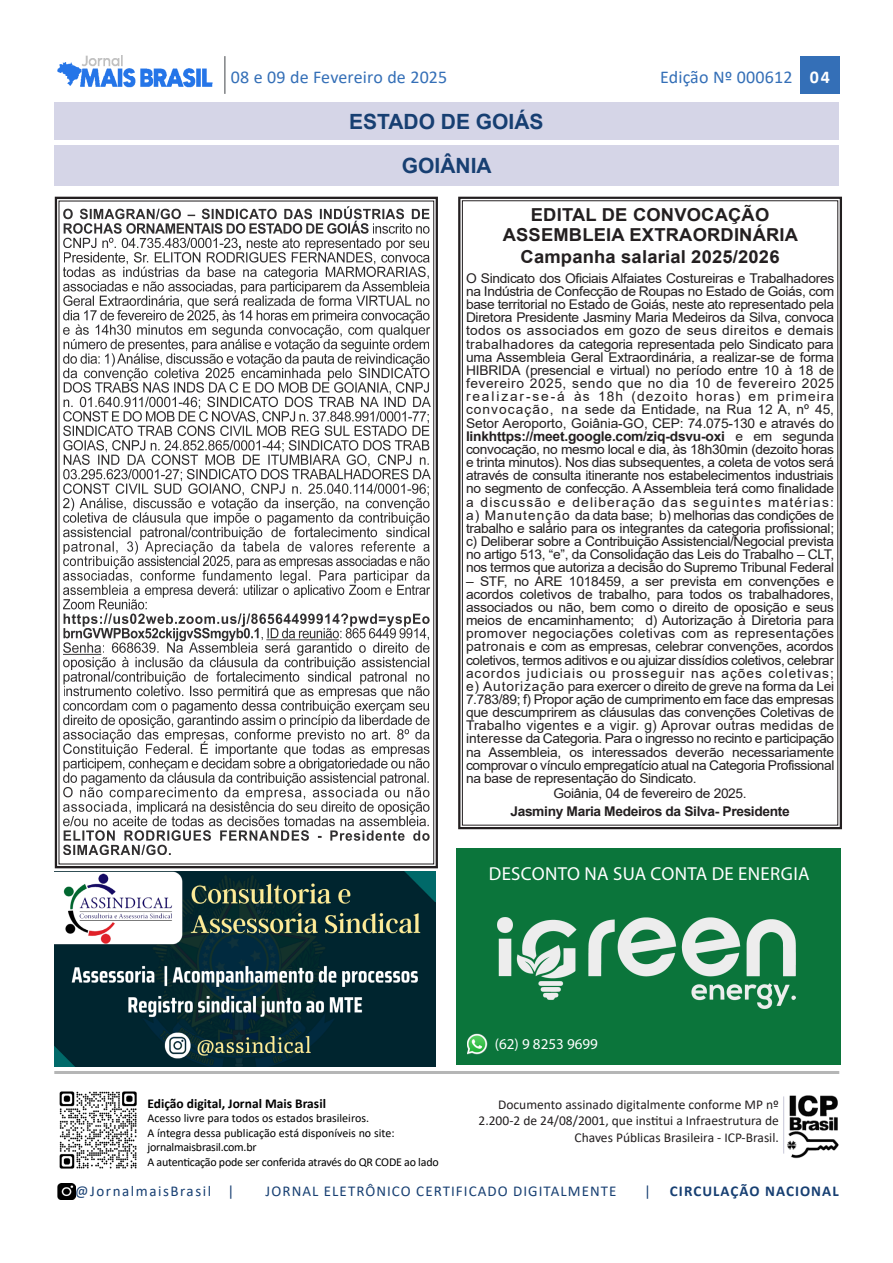
<style>
.page{position:relative;width:893px;height:1263px;background:#fff}
.page>*{position:absolute;margin:0;border:0;box-sizing:border-box;transform-origin:0 0}
.t1{font:700 21px/44.2px "Arial";color:#173f72;text-align:center}
.t2{font:18.75px "Myriad Pro";letter-spacing:.02em;color:#fff}
.t3{font:18px "Calibri";letter-spacing:.01em;color:#346fb7}
.t4{font:700 17.85px/19.8px "Arial";letter-spacing:.01em;color:#231f20;text-align:center}
.t5{font:15px "Calibri";letter-spacing:.07em;color:#173f72}
.t6{font:15px "Calibri";letter-spacing:.105em;color:#173f72}
.t7{font:700 15px "Calibri";letter-spacing:.07em;color:#173f72}
.t8{font:15px "Myriad Pro";color:#fff}
.t9{font:13.5px/16.2px "Calibri";color:#231f20;text-align:right}
.t10{font:700 13.5px "Calibri";color:#000}
.t11{font:13.35px/13.2px "Arial";letter-spacing:-.025em;color:#231f20;text-align:justify}
.t12{font:700 13.35px "Arial";letter-spacing:-.025em;color:#231f20}
.t13{font:12px/14.4px "Calibri";letter-spacing:-.01em;color:#000}
.s1{font-weight:700;color:#fff}
.s2{font-weight:700}
</style>
<div class="page">
<div style="left:800px;top:56px;width:40px;height:38px;background:#346fb7"></div>
<hr style="left:224px;top:56px;width:2px;height:38px;background:#808285">
<img style="left:57px;top:56px;width:156px;height:32px">
<img style="left:59px;top:1091px;width:78px;height:78px">
<img style="left:57px;top:1184px;width:18px;height:16px">
<hr style="left:54px;top:1071px;width:785px;height:3px;background:#b5b6b6">
<img style="left:783px;top:1095px;width:56px;height:64px">
<hr style="left:783px;top:1096px;width:1px;height:57px;background:#c7c7d9">
<div style="left:54px;top:102px;width:785px;height:38px;background:#d5d5e7"></div>
<div style="left:54px;top:145px;width:785px;height:40px;background:#d5d5e7"></div>
<div style="left:458px;top:197px;width:384px;height:632px;border:2px solid #231f20"></div>
<div style="left:456px;top:848px;width:385px;height:217px;background:#0b753b"></div>
<img style="left:497px;top:917px;width:299px;height:92px">
<img style="left:467px;top:1033px;width:21px;height:22px">
<div style="left:55px;top:197px;width:383px;height:671px;border:2px solid #231f20"></div>
<svg style="left:63px;top:206px;width:367px;height:649px"></svg>
<img style="left:54px;top:871px;width:382px;height:195px">
<h3 class="t3" style="left:231px;top:65px;width:218px">08 e 09 de Fevereiro de 2025</h3>
<h3 class="t3" style="left:660px;top:65px;width:172px">Edição Nº 000612 <span class="s1">04</span></h3>
<h1 class="t1" style="left:349px;top:99px;width:196px">ESTADO DE GOIÁS<br>GOIÂNIA</h1>
<h3 class="t4" style="left:503px;top:205px;width:297px">EDITAL DE CONVOCAÇÃO<br>ASSEMBLEIA EXTRAORDINÁRIA</h3>
<h3 class="t4" style="left:521px;top:247px;width:260px">Campanha salarial 2025/2026</h3>
<p class="t11" style="left:466px;top:271px;width:370px">O Sindicato dos Oficiais Alfaiates Costureiras e Trabalhadores na Indústria de Confecção de Roupas no Estado de Goiás, com base territorial no Estado de Goiás, neste ato representado pela Diretora Presidente Jasminy Maria Medeiros da Silva, convoca todos os associados em gozo de seus direitos e demais trabalhadores da categoria representada pelo Sindicato para uma Assembleia Geral Extraordinária, a realizar-se de forma HIBRIDA (presencial e virtual) no período entre 10 à 18 de fevereiro 2025, sendo que no dia 10 de fevereiro 2025 realizar-se-á às 18h (dezoito horas) em primeira convocação, na sede da Entidade, na Rua 12 A, nº 45, Setor Aeroporto, Goiânia-GO, CEP: 74.075-130 e através do <span class="s2">linkhttps://meet.google.com/ziq-dsvu-oxi</span> e em segunda convocação, no mesmo local e dia, às 18h30min (dezoito horas e trinta minutos). Nos dias subsequentes, a coleta de votos será através de consulta itinerante nos estabelecimentos industriais no segmento de confecção. A Assembleia terá como finalidade a discussão e deliberação das seguintes matérias: a) Manutenção da data base; b) melhorias das condições de trabalho e salário para os integrantes da categoria profissional; c) Deliberar sobre a Contribuição Assistencial/Negocial prevista no artigo 513, “e”, da Consolidação das Leis do Trabalho – CLT, nos termos que autoriza a decisão do Supremo Tribunal Federal</p>
<p class="t11" style="left:466px;top:574px;width:370px">– STF, no ARE 1018459, a ser prevista em convenções e acordos coletivos de trabalho, para todos os trabalhadores, associados ou não, bem como o direito de oposição e seus meios de encaminhamento; d) Autorização à Diretoria para promover negociações coletivas com as representações patronais e com as empresas, celebrar convenções, acordos coletivos, termos aditivos e ou ajuizar dissídios coletivos, celebrar acordos judiciais ou prosseguir nas ações coletivas; e) Autorização para exercer o direito de greve na forma da Lei 7.783/89; f) Propor ação de cumprimento em face das empresas que descumprirem as cláusulas das convenções Coletivas de Trabalho vigentes e a vigir. g) Aprovar outras medidas de interesse da Categoria. Para o ingresso no recinto e participação na Assembleia, os interessados deverão necessariamente comprovar o vínculo empregatício atual na Categoria Profissional na base de representação do Sindicato.</p>
<p class="t11" style="left:553px;top:787px;width:195px">Goiânia, 04 de fevereiro de 2025.</p>
<p class="t12" style="left:510px;top:802px;width:281px">Jasminy Maria Medeiros da Silva- Presidente</p>
<h2 class="t2" style="left:489px;top:862px;width:322px">DESCONTO NA SUA CONTA DE ENERGIA</h2>
<p class="t10" style="left:147px;top:1094px;width:180px">Edição digital, Jornal Mais Brasil</p>
<p class="t13" style="left:147px;top:1111px;width:293px">Acesso livre para todos os estados brasileiros.<br>A íntegra dessa publicação está disponíveis no site: jornalmaisbrasil.com.br<br>A autenticação pode ser conferida através do QR CODE ao lado</p>
<p class="t8" style="left:495px;top:1035px;width:105px">(62) 9 8253 9699</p>
<p class="t9" style="left:479px;top:1096px;width:302px">Documento assinado digitalmente conforme MP nº<br>2.200-2 de 24/08/2001, que institui a Infraestrutura de<br>Chaves Públicas Brasileira - ICP-Brasil.</p>
<p class="t6" style="left:75px;top:1181px;width:161px">@JornalmaisBrasil |</p>
<p class="t5" style="left:266px;top:1181px;width:352px">JORNAL ELETRÔNICO CERTIFICADO DIGITALMENTE</p>
<p class="t5" style="left:644px;top:1181px;width:8px">|</p>
<p class="t7" style="left:670px;top:1181px;width:170px">CIRCULAÇÃO NACIONAL</p>
</div>
